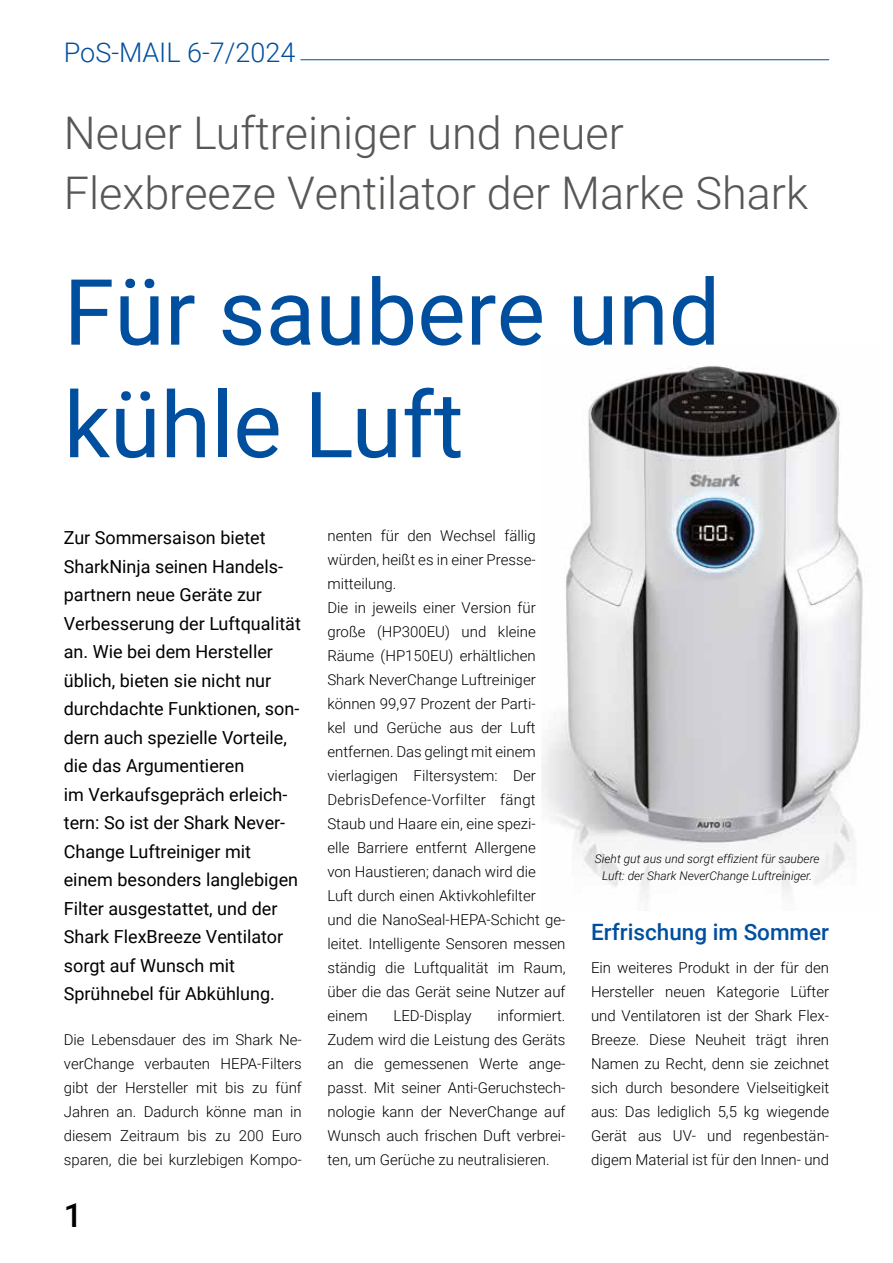
<style>
.page{position:relative;width:893px;height:1263px;background:#fff}
.page>*{position:absolute;margin:0;border:0;box-sizing:border-box;transform-origin:0 0}
.t1{font:91.5px/112.5px "Roboto";color:#004f9f}
.t2{font:300 45px/60px "Roboto";color:#575756}
.t3{font:500 33px "Roboto";color:#000}
.t4{font:300 27px "Roboto";color:#004f9f}
.t5{font:500 22.5px "Roboto";color:#004f9f}
.t6{font:18px/28.5px "Roboto";color:#000}
.t7{font:300 15px/24px "Roboto";color:#000;text-align:justify}
.t8{font:italic 300 12px/16.5px "Roboto";color:#000;text-align:center}
</style>
<div class="page">
<hr style="left:300px;top:59px;width:529px;height:1px;background:#004f9f">
<img style="left:541px;top:366px;width:322px;height:532px">
<h3 class="t4" style="left:64px;top:34px;width:233px">PoS-MAIL 6-7/2024</h3>
<h2 class="t2" style="left:64px;top:102px;width:746px">Neuer Luftreiniger und neuer<br>Flexbreeze Ventilator der Marke Shark</h2>
<h1 class="t1" style="left:64px;top:252px;width:658px">Für saubere und kühle Luft</h1>
<p class="t6" style="left:64px;top:523px;width:239px">Zur Sommersaison bietet<br>SharkNinja seinen Handels&shy;partnern neue Geräte zur<br>Verbesserung der Luftqualität an. Wie bei dem Hersteller üblich, bieten sie nicht nur durchdachte Funktionen, son&shy;dern auch spezielle Vorteile, die das Argumentieren<br>im Verkaufsgepräch erleich&shy;tern: So ist der Shark Never-<br>Change Luftreiniger mit einem besonders langlebigen<br>Filter ausgestattet, und der<br>Shark FlexBreeze Ventilator sorgt auf Wunsch mit<br>Sprühnebel für Abkühlung.</p>
<p class="t7" style="left:64px;top:1027px;width:240px">Die Lebensdauer des im Shark Ne&shy;verChange verbauten HEPA-Filters gibt der Hersteller mit bis zu fünf Jahren an. Dadurch könne man in diesem Zeitraum bis zu 200 Euro sparen, die bei kurzlebigen Kompo-</p>
<h3 class="t3" style="left:64px;top:1192px;width:20px">1</h3>
<p class="t7" style="left:327px;top:523px;width:240px;text-align:left">nenten für den Wechsel fällig würden, heißt es in einer Presse&shy;mitteilung.<br>Die in jeweils einer Version für große (HP300EU) und kleine<br>Räume (HP150EU) erhältlichen<br>Shark NeverChange Luftreiniger können 99,97 Prozent der Parti-<br>kel und Gerüche aus der Luft entfernen. Das gelingt mit einem vierlagigen Filtersystem: Der<br>DebrisDefence-Vorfilter fängt<br>Staub und Haare ein, eine spezi-<br>elle Barriere entfernt Allergene<br>von Haustieren; danach wird die<br>Luft durch einen Aktivkohlefilter<br>und die NanoSeal-HEPA-Schicht ge&shy;leitet. Intelligente Sensoren messen ständig die Luftqualität im Raum, über die das Gerät seine Nutzer auf einem</p>
<p class="t7" style="left:327px;top:1003px;width:240px;text-indent:170px">informiert.<br>Zudem wird die Leistung des Geräts an die gemessenen Werte ange&shy;passt. Mit seiner Anti-Geruchstech&shy;nologie kann der NeverChange auf Wunsch auch frischen Duft verbrei&shy;ten, um Gerüche zu neutralisieren.</p>
<p class="t7" style="left:393px;top:1003px;width:80px">LED-Display</p>
<p class="t8" style="left:595px;top:850px;width:226px">Sieht gut aus und sorgt effizient für saubere<br>Luft: der Shark NeverChange Luftreiniger.</p>
<h3 class="t5" style="left:591px;top:916px;width:240px">Erfrischung im Sommer</h3>
<p class="t7" style="left:591px;top:955px;width:240px">Ein weiteres Produkt in der für den Hersteller neuen Kategorie Lüfter und Ventilatoren ist der Shark Flex-Breeze. Diese Neuheit trägt ihren Namen zu Recht, denn sie zeichnet sich durch besondere Vielseitigkeit aus: Das lediglich 5,5 kg wiegende Gerät aus UV- und regenbestän&shy;digem Material ist für den Innen- und</p>
</div>
